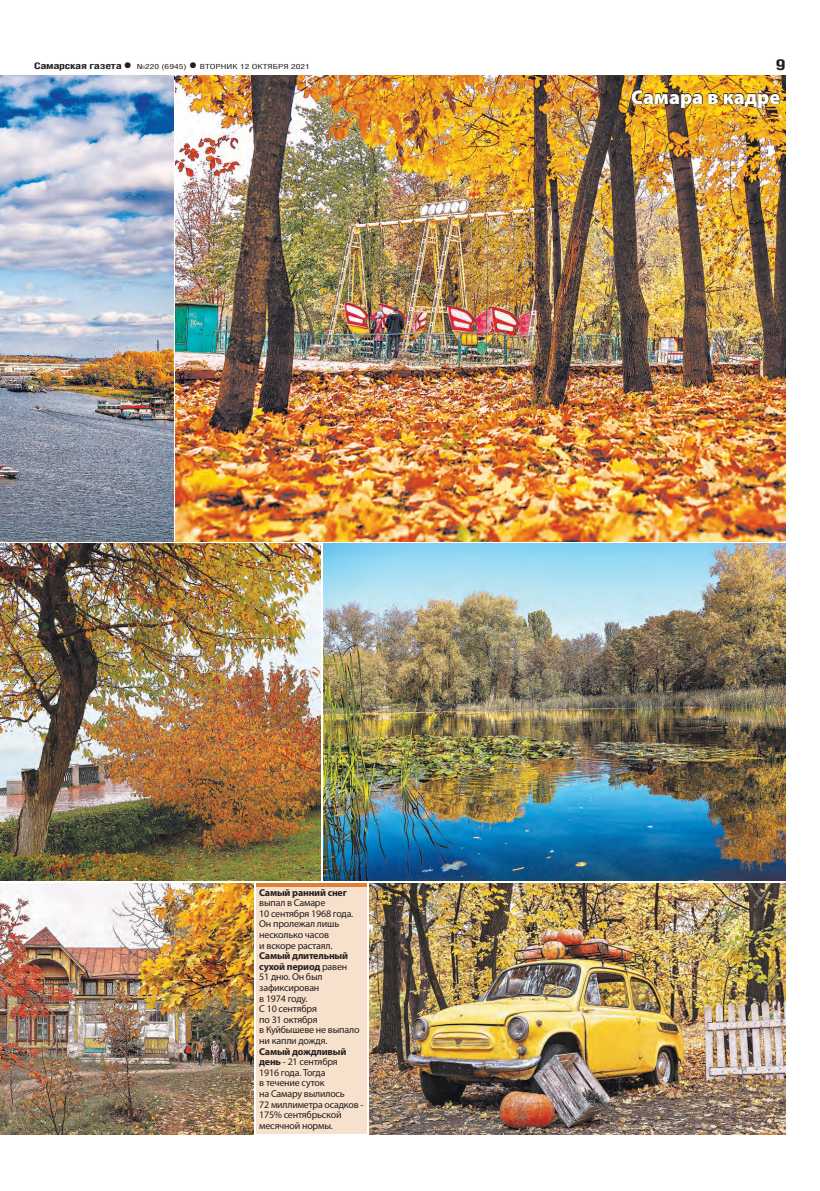
<style>
.page{position:relative;width:820px;height:1191px;background:#fff}
.page>*{position:absolute;margin:0;border:0;box-sizing:border-box;transform-origin:0 0}
.t1{font:900 20px "Myriad Pro";color:#fff}
.t2{font:700 15px "Helios Cond";color:#231f20;scale:1.4 1}
.t3{font:10px/10.6px "Myriad Pro";letter-spacing:-.02em;color:#231f20}
.t4{font:700 10px "Myriad Pro";letter-spacing:-.02em;color:#231f20}
.t5{font:700 9px "Helios Cond";letter-spacing:-.02em;color:#231f20;scale:1.4 1}
.t6{font:7px "Helios Cond";color:#231f20;scale:1.4 1}
.s1{font-size:16px}
.s2{font-weight:700;font-size:16px}
.s3{font-weight:700}
</style>
<div class="page">
<img style="left:176px;top:76px;width:609px;height:465px">
<img style="left:0;top:76px;width:173px;height:465px">
<img style="left:630px;top:75px;width:150px;height:36px">
<img style="left:0;top:544px;width:320px;height:336px">
<img style="left:323px;top:544px;width:462px;height:336px">
<img style="left:369px;top:883px;width:416px;height:251px">
<img style="left:0;top:883px;width:253px;height:251px">
<div style="left:256px;top:885px;width:110px;height:249px;background:#f7e0cc"></div>
<hr style="left:256px;top:883px;width:110px;height:3px;background:#de8138">
<p class="t5" style="left:34px;top:61px;width:71px">Самарская газета<span class="s1">•</span></p>
<p class="t6" style="left:137px;top:63px;width:125px">№220 (6945) <span class="s2">•</span> вторник 12 октября 2021</p>
<h2 class="t2" style="left:775px;top:55px;width:9px">9</h2>
<h1 class="t1" style="left:630px;top:85px;width:151px">Самара в кадре</h1>
<p class="t4" style="left:259px;top:885px;width:89px">Самый ранний снег</p>
<p class="t3" style="left:259px;top:897px;width:95px">выпал в Самаре<br>10 сентября 1968 года.<br>Он пролежал лишь несколько часов<br>и вскоре растаял.</p>
<p class="t3" style="left:259px;top:950px;width:102px"><span class="s3">Самый длительный сухой период</span> равен<br>51 дню. Он был зафиксирован<br>в 1974 году.<br>С 10 сентября<br>по 31 октября<br>в Куйбышеве не выпало ни капли дождя.</p>
<p class="t3" style="left:259px;top:1045px;width:106px"><span class="s3">Самый дождливый день</span> - 21 сентября<br>1916 года. Тогда<br>в течение суток<br>на Самару вылилось<br>72 миллиметра осадков -<br>175% сентябрьской месячной нормы.</p>
</div>
